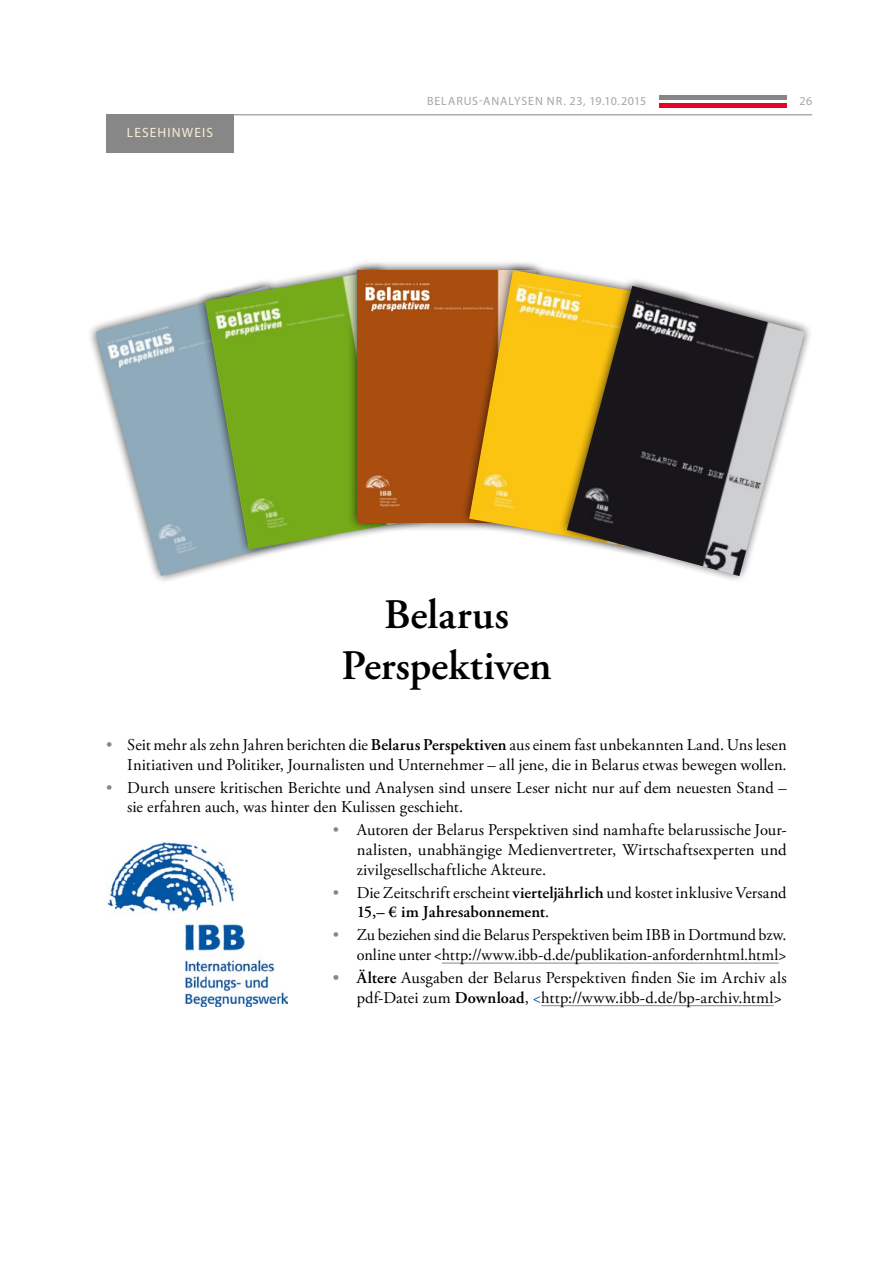
<style>
.page{position:relative;width:893px;height:1263px;background:#fff}
.page>*{position:absolute;margin:0;border:0;box-sizing:border-box;transform-origin:0 0}
.t1{font:600 42px/50.4px "Adobe Garamond Pro";letter-spacing:-.005em;color:#000;text-align:center}
.t2{font:16.5px/19.8px "Adobe Garamond Pro";letter-spacing:.005em;color:#000;text-align:right}
.t3{font:13.5px "Myriad Pro";letter-spacing:.08em;color:#f7eed5}
.t4{font:12px "Myriad Pro";letter-spacing:.07em;color:#a5a5a5}
.s1{color:#878787}
.s2{font-weight:600}
.s3{font-weight:600;color:#878787}
.s4{color:#0056a4}
</style>
<div class="page">
<div style="left:659px;top:103px;width:128px;height:5px;background:#e40428"></div>
<hr style="left:659px;top:96px;width:128px;height:4px;background:#878787">
<hr style="left:106px;top:114px;width:706px;height:1px;background:#878787">
<div style="left:106px;top:115px;width:128px;height:38px;background:#878787"></div>
<img style="left:96px;top:299px;width:145px;height:277px">
<svg style="left:194px;top:268px;width:154px;height:293px;fill:#8faabb"></svg>
<img style="left:205px;top:270px;width:176px;height:280px">
<div style="left:348px;top:260px;width:198px;height:272px;background:#000;opacity:.75"></div>
<img style="left:357px;top:270px;width:101px;height:252px">
<svg style="left:458px;top:260px;width:94px;height:272px;background:#b67446"></svg>
<img style="left:469px;top:270px;width:105px;height:270px">
<svg style="left:555px;top:274px;width:255px;height:306px"></svg>
<img style="left:567px;top:286px;width:238px;height:290px">
<hr style="left:442px;top:963px;width:337px;height:1px;background:#878787">
<hr style="left:541px;top:1005px;width:233px;height:1px;background:#878787">
<img style="left:106px;top:842px;width:182px;height:165px">
<p class="t3" style="left:127px;top:125px;width:88px">LESEHINWEIS</p>
<p class="t4" style="left:427px;top:94px;width:221px">BELARUS-ANALYSEN NR. 23, 19.10.2015</p>
<p class="t4" style="left:799px;top:94px;width:14px">26</p>
<h1 class="t1" style="left:341px;top:590px;width:212px">Belarus<br>Perspektiven</h1>
<p class="t2" style="left:106px;top:735px;width:682px"><span class="s1">•</span> Seit mehr als zehn Jahren berichten die <span class="s2">Belarus Perspektiven</span> aus einem fast unbekannten Land. Uns lesen<br>Initiativen und Politiker, Journalisten und Unternehmer – all jene, die in Belarus etwas bewegen wollen.</p>
<p class="t2" style="left:127px;top:778px;width:661px;text-align:left;text-indent:-21px"><span class="s1">•</span> Durch unsere kritischen Berichte und Analysen sind unsere Leser nicht nur auf dem neuesten Stand – sie erfahren auch, was hinter den Kulissen geschieht.</p>
<p class="t2" style="left:357px;top:821px;width:431px;text-align:justify;text-indent:-24px"><span class="s1">•</span> Autoren der Belarus Perspektiven sind namhafte belarussische Jour&shy;nalisten, unabhängige Medienvertreter, Wirtschaftsexperten und zivilgesellschaftliche Akteure.</p>
<p class="t2" style="left:357px;top:883px;width:431px;text-align:left;text-indent:-24px"><span class="s1">•</span> Die Zeitschrift erscheint <span class="s2">vierteljährlich</span> und kostet inklusive Versand<br><span class="s2">15,– € im Jahresabonnement</span>.</p>
<p class="t2" style="left:333px;top:926px;width:455px"><span class="s1">•</span> Zu beziehen sind die Belarus Perspektiven beim IBB in Dortmund bzw. online unter &lt;http://www.ibb-d.de/publikation-anfordernhtml.html&gt;</p>
<p class="t2" style="left:333px;top:968px;width:455px"><span class="s3">•</span> <span class="s2">Ältere</span> Ausgaben der Belarus Perspektiven finden Sie im Archiv als pdf-Datei zum <span class="s2">Download</span>, <span class="s4">&lt;</span>http://www.ibb-d.de/bp-archiv.html&gt;</p>
</div>
